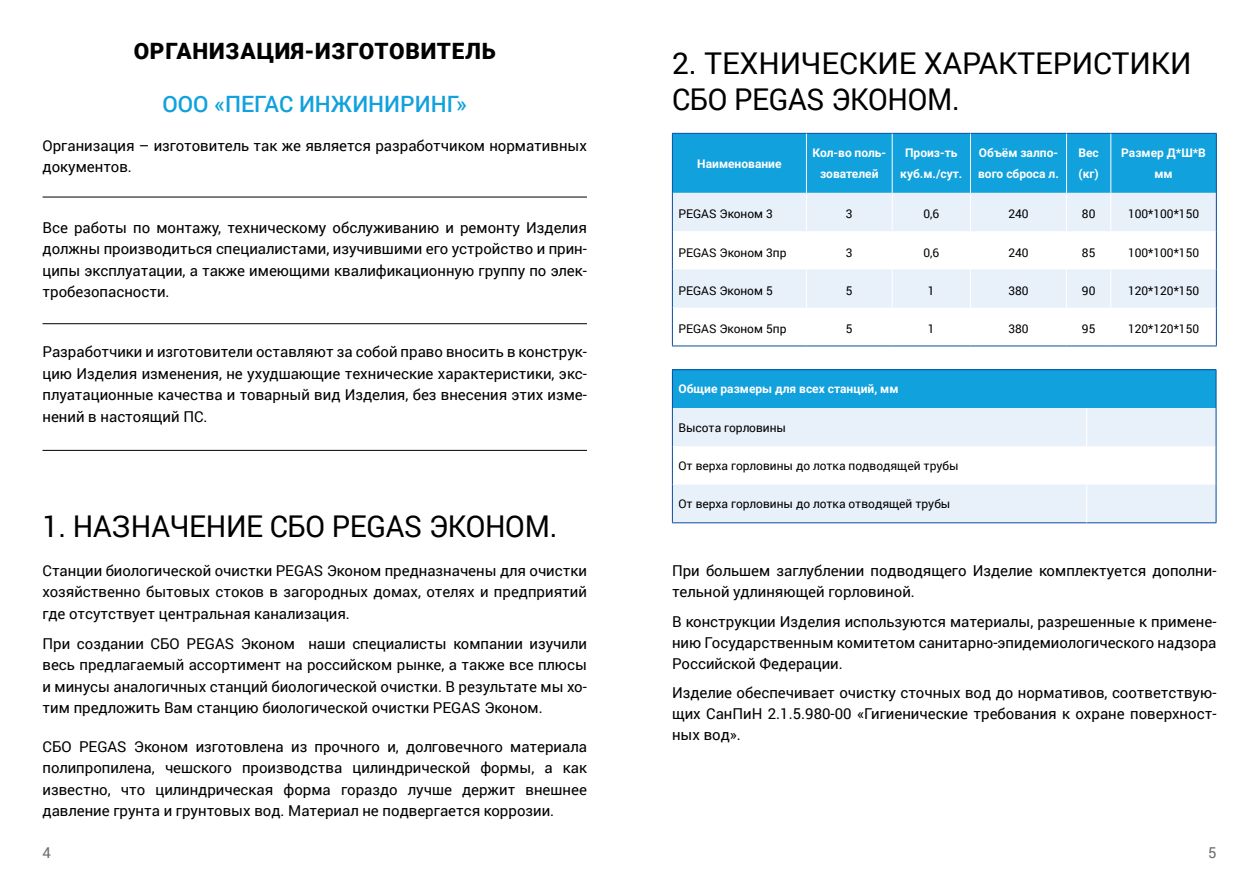
<style>
.page{position:relative;width:1259px;height:893px;background:#fff}
.page>*{position:absolute;margin:0;border:0;box-sizing:border-box;transform-origin:0 0}
.t1{font:30px/36px "Roboto";letter-spacing:-.01em;color:#000}
.t2{font:30px "Roboto";letter-spacing:-.01em;color:#000;scale:.96 1}
.t3{font:900 22.5px "Roboto";letter-spacing:.035em;color:#000}
.t4{font:500 22.5px "Roboto";color:#11a1dc}
.t5{font:15px/21.5px "Roboto";color:#000;text-align:justify}
.t6{font:15px "Roboto";color:#6d6e71}
.t7{font:12px "Roboto";color:#000}
.t8{font:700 12px/21px "Roboto";color:#fff;text-align:center}
</style>
<div class="page">
<hr style="left:43px;top:197px;width:544px;height:1px;background:#000">
<hr style="left:43px;top:450px;width:544px;height:1px;background:#000">
<hr style="left:43px;top:323px;width:544px;height:1px;background:#000">
<div style="left:673px;top:134px;width:543px;height:59px;background:#11a1dc"></div>
<svg style="left:673px;top:193px;width:543px;height:115px;fill:#e8f0fa"></svg>
<hr style="left:672px;top:133px;width:134px;height:1px;background:#084da1">
<hr style="left:672px;top:134px;width:1px;height:59px;background:#084da1">
<hr style="left:806px;top:133px;width:86px;height:1px;background:#084da1">
<hr style="left:892px;top:133px;width:78px;height:1px;background:#084da1">
<hr style="left:970px;top:133px;width:96px;height:1px;background:#084da1">
<hr style="left:1066px;top:133px;width:44px;height:1px;background:#084da1">
<hr style="left:1110px;top:133px;width:106px;height:1px;background:#084da1">
<hr style="left:1216px;top:134px;width:1px;height:59px;background:#084da1">
<hr style="left:672px;top:193px;width:1px;height:38px;background:#084da1">
<hr style="left:1216px;top:193px;width:1px;height:38px;background:#084da1">
<hr style="left:672px;top:231px;width:1px;height:38px;background:#084da1">
<hr style="left:1216px;top:231px;width:1px;height:38px;background:#084da1">
<hr style="left:672px;top:269px;width:1px;height:39px;background:#084da1">
<hr style="left:1216px;top:269px;width:1px;height:39px;background:#084da1">
<hr style="left:1216px;top:308px;width:1px;height:38px;background:#084da1">
<hr style="left:806px;top:134px;width:1px;height:59px;background:#fff">
<hr style="left:892px;top:134px;width:1px;height:59px;background:#fff">
<hr style="left:970px;top:134px;width:1px;height:59px;background:#fff">
<hr style="left:1066px;top:134px;width:1px;height:59px;background:#fff">
<hr style="left:1110px;top:134px;width:1px;height:59px;background:#fff">
<hr style="left:806px;top:193px;width:1px;height:38px;background:#fff">
<hr style="left:892px;top:193px;width:1px;height:38px;background:#fff">
<hr style="left:970px;top:193px;width:1px;height:38px;background:#fff">
<hr style="left:1066px;top:193px;width:1px;height:38px;background:#fff">
<hr style="left:1110px;top:193px;width:1px;height:38px;background:#fff">
<hr style="left:806px;top:231px;width:1px;height:38px;background:#fff">
<hr style="left:892px;top:231px;width:1px;height:38px;background:#fff">
<hr style="left:970px;top:231px;width:1px;height:38px;background:#fff">
<hr style="left:1066px;top:231px;width:1px;height:38px;background:#fff">
<hr style="left:1110px;top:231px;width:1px;height:38px;background:#fff">
<hr style="left:806px;top:269px;width:1px;height:39px;background:#fff">
<hr style="left:892px;top:269px;width:1px;height:39px;background:#fff">
<hr style="left:970px;top:269px;width:1px;height:39px;background:#fff">
<hr style="left:1066px;top:269px;width:1px;height:39px;background:#fff">
<hr style="left:1110px;top:269px;width:1px;height:39px;background:#fff">
<hr style="left:672px;top:308px;width:1px;height:38px;background:#084da1">
<hr style="left:672px;top:346px;width:134px;height:1px;background:#084da1">
<hr style="left:806px;top:346px;width:86px;height:1px;background:#084da1">
<hr style="left:892px;top:346px;width:78px;height:1px;background:#084da1">
<hr style="left:970px;top:346px;width:96px;height:1px;background:#084da1">
<hr style="left:1066px;top:346px;width:44px;height:1px;background:#084da1">
<hr style="left:1110px;top:346px;width:106px;height:1px;background:#084da1">
<div style="left:672px;top:370px;width:544px;height:38px;background:#11a1dc"></div>
<svg style="left:673px;top:408px;width:542px;height:114px;fill:#e8f0fa"></svg>
<hr style="left:672px;top:369px;width:414px;height:1px;background:#084da1">
<hr style="left:672px;top:370px;width:1px;height:38px;background:#084da1">
<hr style="left:1086px;top:369px;width:130px;height:1px;background:#084da1">
<hr style="left:1215px;top:370px;width:1px;height:38px;background:#084da1">
<hr style="left:672px;top:408px;width:1px;height:38px;background:#084da1">
<hr style="left:1215px;top:408px;width:1px;height:38px;background:#084da1">
<hr style="left:672px;top:446px;width:1px;height:38px;background:#084da1">
<hr style="left:1215px;top:446px;width:1px;height:38px;background:#084da1">
<hr style="left:672px;top:484px;width:1px;height:38px;background:#084da1">
<hr style="left:1215px;top:484px;width:1px;height:38px;background:#084da1">
<hr style="left:672px;top:522px;width:414px;height:1px;background:#084da1">
<hr style="left:1086px;top:522px;width:130px;height:1px;background:#084da1">
<hr style="left:1086px;top:408px;width:1px;height:38px;background:#fff">
<hr style="left:1086px;top:446px;width:1px;height:38px;background:#fff">
<hr style="left:1086px;top:484px;width:1px;height:38px;background:#fff">
<h2 class="t3" style="left:134px;top:36px;width:364px">ОРГАНИЗАЦИЯ-ИЗГОТОВИТЕЛЬ</h2>
<h2 class="t4" style="left:162px;top:89px;width:306px">ООО «ПЕГАС ИНЖИНИРИНГ»</h2>
<p class="t5" style="left:43px;top:134px;width:546px">Организация – изготовитель так же является разработчиком нормативных документов.</p>
<p class="t5" style="left:43px;top:216px;width:546px">Все работы по монтажу, техническому обслуживанию и ремонту Изделия должны производиться специалистами, изучившими его устройство и прин&shy;ципы эксплуатации, а также имеющими квалификационную группу по элек&shy;тробезопасности.</p>
<p class="t5" style="left:43px;top:340px;width:546px">Разработчики и изготовители оставляют за собой право вносить в конструк&shy;цию Изделия изменения, не ухудшающие технические характеристики, экс&shy;плуатационные качества и товарный вид Изделия, без внесения этих изме&shy;нений в настоящий ПС.</p>
<h1 class="t2" style="left:43px;top:505px;width:538px">1. НАЗНАЧЕНИЕ СБО PEGAS ЭКОНОМ.</h1>
<p class="t5" style="left:43px;top:559px;width:546px">Станции биологической очистки PEGAS Эконом предназначены для очистки хозяйственно бытовых стоков в загородных домах, отелях и предприятий где отсутствует центральная канализация.</p>
<p class="t5" style="left:43px;top:632px;width:546px">При создании СБО PEGAS Эконом наши специалисты компании изучили весь предлагаемый ассортимент на российском рынке, а также все плюсы и минусы аналогичных станций биологической очистки. В результате мы хо&shy;тим предложить Вам станцию биологической очистки PEGAS Эконом.</p>
<p class="t5" style="left:43px;top:735px;width:546px">СБО PEGAS Эконом изготовлена из прочного и, долговечного материала полипропилена, чешского производства цилиндрической формы, а как известно, что цилиндрическая форма гораздо лучше держит внешнее давление грунта и грунтовых вод. Материал не подвергается коррозии.</p>
<h1 class="t1" style="left:672px;top:44px;width:521px">2. ТЕХНИЧЕСКИЕ ХАРАКТЕРИСТИКИ<br>СБО PEGAS ЭКОНОМ.</h1>
<p class="t8" style="left:697px;top:152px;width:86px">Наименование</p>
<p class="t8" style="left:812px;top:142px;width:75px">Кол-во поль&shy;зователей</p>
<p class="t8" style="left:900px;top:142px;width:64px">Произ-ть куб.м./сут.</p>
<p class="t8" style="left:978px;top:142px;width:82px;text-align:left">Объём залпо&shy;вого сброса л.</p>
<p class="t8" style="left:1078px;top:142px;width:22px;text-align:left">Вес (кг)</p>
<p class="t8" style="left:1121px;top:142px;width:86px">Размер Д*Ш*В мм</p>
<p class="t7" style="left:678px;top:206px;width:96px">PEGAS Эконом 3</p>
<p class="t7" style="left:846px;top:206px;width:8px">3</p>
<p class="t7" style="left:923px;top:206px;width:17px">0,6</p>
<p class="t7" style="left:1008px;top:206px;width:22px">240</p>
<p class="t7" style="left:1082px;top:206px;width:15px">80</p>
<p class="t7" style="left:1128px;top:206px;width:73px">100*100*150</p>
<p class="t7" style="left:678px;top:244px;width:110px">PEGAS Эконом 3пр</p>
<p class="t7" style="left:846px;top:244px;width:8px">3</p>
<p class="t7" style="left:923px;top:244px;width:17px">0,6</p>
<p class="t7" style="left:1008px;top:244px;width:22px">240</p>
<p class="t7" style="left:1082px;top:244px;width:15px">85</p>
<p class="t7" style="left:1128px;top:244px;width:73px">100*100*150</p>
<p class="t7" style="left:678px;top:282px;width:96px">PEGAS Эконом 5</p>
<p class="t7" style="left:846px;top:282px;width:8px">5</p>
<p class="t7" style="left:928px;top:282px;width:8px">1</p>
<p class="t7" style="left:1008px;top:282px;width:22px">380</p>
<p class="t7" style="left:1082px;top:282px;width:15px">90</p>
<p class="t7" style="left:1128px;top:282px;width:73px">120*120*150</p>
<p class="t7" style="left:678px;top:320px;width:110px">PEGAS Эконом 5пр</p>
<p class="t7" style="left:846px;top:320px;width:8px">5</p>
<p class="t7" style="left:928px;top:320px;width:8px">1</p>
<p class="t7" style="left:1008px;top:320px;width:22px">380</p>
<p class="t7" style="left:1082px;top:320px;width:15px">95</p>
<p class="t7" style="left:1128px;top:320px;width:73px">120*120*150</p>
<p class="t8" style="left:678px;top:378px;width:222px">Общие размеры для всех станций, мм</p>
<p class="t7" style="left:678px;top:419px;width:109px">Высота горловины</p>
<p class="t7" style="left:678px;top:457px;width:282px">От верха горловины до лотка подводящей трубы</p>
<p class="t7" style="left:678px;top:495px;width:273px">От верха горловины до лотка отводящей трубы</p>
<p class="t5" style="left:672px;top:560px;width:546px;line-height:21px">При большем заглублении подводящего Изделие комплектуется дополни&shy;тельной удлиняющей горловиной.</p>
<p class="t5" style="left:672px;top:610px;width:546px;line-height:21px">В конструкции Изделия используются материалы, разрешенные к примене&shy;нию Государственным комитетом санитарно-эпидемиологического надзора Российской Федерации.</p>
<p class="t5" style="left:672px;top:682px;width:546px;line-height:21px">Изделие обеспечивает очистку сточных вод до нормативов, соответствую&shy;щих СанПиН 2.1.5.980-00 «Гигиенические требования к охране поверхност&shy;ных вод».</p>
<p class="t6" style="left:43px;top:842px;width:10px">4</p>
<p class="t6" style="left:1208px;top:842px;width:10px">5</p>
</div>
